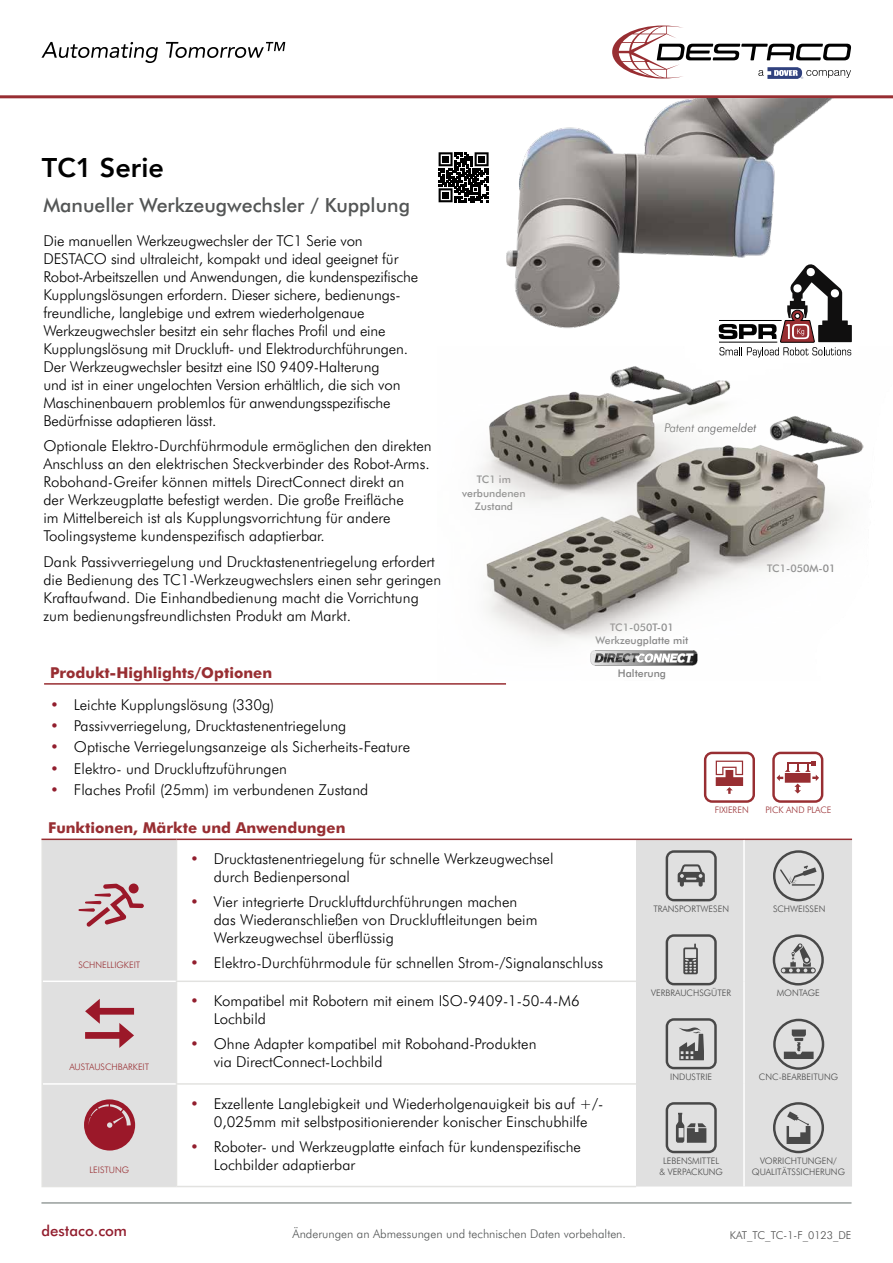
<style>
.page{position:relative;width:893px;height:1263px;background:#fff}
.page>*{position:absolute;margin:0;border:0;box-sizing:border-box;transform-origin:0 0}
.t1{font:800 27px "Avenir";color:#000}
.t2{font:500 19.5px "Futura BT";color:#535555}
.t3{font:300 15px/18px "Futura BT";color:#000}
.t4{font:700 15px "Futura BT";color:#982e32}
.t5{font:500 15px "Futura BT";color:#921e2e}
.t6{font:300 12px "Futura BT";color:#535555}
.t7{font:italic 300 12px "Futura BT";color:#484848}
.t8{font:300 10.8px "Futura BT";color:#484848}
.t9{font:500 10.5px/13.5px "Futura BT";color:#7c7c7c;text-align:center}
.t10{font:300 9px/10.8px "Futura BT";color:#484848;text-align:center}
.t11{font:300 9px "Futura BT";color:#982e32}
.s1{color:#921e2e}
</style>
<div class="page">
<hr style="left:41px;top:1202px;width:810px;height:2px;background:#989e9c">
<svg style="left:612px;top:26px;width:239px;height:53px"></svg>
<hr style="left:0;top:95px;width:893px;height:3px;background:#982e32">
<svg style="left:41px;top:42px;width:117px;height:21px"></svg>
<svg style="left:166px;top:42px;width:119px;height:16px"></svg>
<div style="left:43px;top:840px;width:809px;height:346px;background:#e0e0e0"></div>
<svg style="left:177px;top:840px;width:459px;height:346px"></svg>
<hr style="left:41px;top:840px;width:2px;height:141px;background:#e2e2e0">
<hr style="left:176px;top:840px;width:1px;height:140px;background:#e2e2e0">
<hr style="left:41px;top:981px;width:2px;height:103px;background:#e2e2e0">
<hr style="left:176px;top:980px;width:460px;height:2px;background:#e2e2e0">
<hr style="left:41px;top:1084px;width:2px;height:102px;background:#e2e2e0">
<hr style="left:176px;top:1083px;width:460px;height:2px;background:#e2e2e0">
<hr style="left:41px;top:1186px;width:136px;height:1px;background:#e2e2e0">
<hr style="left:177px;top:1186px;width:459px;height:1px;background:#e2e2e0">
<hr style="left:41px;top:838px;width:136px;height:2px;background:#982e32">
<hr style="left:636px;top:838px;width:108px;height:2px;background:#982e32">
<hr style="left:744px;top:838px;width:108px;height:2px;background:#982e32">
<hr style="left:43px;top:980px;width:133px;height:2px;background:#fff">
<hr style="left:743px;top:840px;width:2px;height:141px;background:#fff">
<hr style="left:743px;top:981px;width:2px;height:103px;background:#fff">
<hr style="left:743px;top:1084px;width:2px;height:102px;background:#fff">
<hr style="left:177px;top:838px;width:459px;height:2px;background:#982e32">
<hr style="left:44px;top:683px;width:462px;height:2px;background:#982e32">
<svg style="left:79px;top:884px;width:65px;height:43px;background:#cda9ad"></svg>
<svg style="left:43px;top:982px;width:134px;height:204px;background:#d9cccd"></svg>
<svg style="left:666px;top:850px;width:51px;height:51px;background:#b4b4b4"></svg>
<svg style="left:773px;top:850px;width:51px;height:51px;background:#c0c0c0"></svg>
<svg style="left:666px;top:934px;width:51px;height:51px;background:#b9b9b9"></svg>
<svg style="left:666px;top:1018px;width:51px;height:51px;background:#aeaeae"></svg>
<svg style="left:666px;top:1102px;width:51px;height:51px;background:#ababab"></svg>
<svg style="left:773px;top:1019px;width:51px;height:50px;background:#b4b4b4"></svg>
<svg style="left:773px;top:1102px;width:51px;height:51px;background:#b5b5b5"></svg>
<svg style="left:773px;top:934px;width:51px;height:51px;background:#b6b6b6"></svg>
<img style="left:483px;top:357px;width:381px;height:309px">
<svg style="left:719px;top:336px;width:133px;height:21px"></svg>
<img style="left:450px;top:98px;width:422px;height:238px">
<svg style="left:438px;top:150px;width:53px;height:54px"></svg>
<svg style="left:439px;top:152px;width:50px;height:50px"></svg>
<svg style="left:772px;top:752px;width:51px;height:51px"></svg>
<svg style="left:704px;top:752px;width:51px;height:51px"></svg>
<h1 class="t1" style="left:42px;top:147px;width:123px">TC1 Serie</h1>
<h2 class="t2" style="left:43px;top:193px;width:368px">Manueller Werkzeugwechsler / Kupplung</h2>
<p class="t3" style="left:43px;top:231px;width:376px">Die manuellen Werkzeugwechsler der TC1 Serie von DESTACO sind ultraleicht, kompakt und ideal geeignet für Robot-Arbeitszellen und Anwendungen, die kundenspezifische Kupplungslösungen erfordern. Dieser sichere, bedienungs&shy;freundliche, langlebige und extrem wiederholgenaue Werkzeugwechsler besitzt ein sehr flaches Profil und eine Kupplungslösung mit Druckluft- und Elektrodurchführungen.<br>Der Werkzeugwechsler besitzt eine IS0 9409-Halterung<br>und ist in einer ungelochten Version erhältlich, die sich von Maschinenbauern problemlos für anwendungsspezifische Bedürfnisse adaptieren lässt.</p>
<p class="t3" style="left:43px;top:437px;width:390px">Optionale Elektro-Durchführmodule ermöglichen den direkten Anschluss an den elektrischen Steckverbinder des Robot-Arms.<br>Robohand-Greifer können mittels DirectConnect direkt an<br>der Werkzeugplatte befestigt werden. Die große Freifläche<br>im Mittelbereich ist als Kupplungsvorrichtung für andere Toolingsysteme kundenspezifisch adaptierbar.</p>
<p class="t3" style="left:43px;top:552px;width:399px">Dank Passivverriegelung und Drucktastenentriegelung erfordert die Bedienung des TC1-Werkzeugwechslers einen sehr geringen Kraftaufwand. Die Einhandbedienung macht die Vorrichtung zum bedienungsfreundlichsten Produkt am Markt.</p>
<p class="t4" style="left:50px;top:663px;width:224px">Produkt-Highlights/Optionen</p>
<p class="t3" style="left:50px;top:695px;width:226px"><span class="s1">•</span> Leichte Kupplungslösung (330g)</p>
<p class="t3" style="left:50px;top:716px;width:298px"><span class="s1">•</span> Passivverriegelung, Drucktastenentriegelung</p>
<p class="t3" style="left:50px;top:738px;width:362px"><span class="s1">•</span> Optische Verriegelungsanzeige als Sicherheits-Feature</p>
<p class="t3" style="left:50px;top:759px;width:238px"><span class="s1">•</span> Elektro- und Druckluftzuführungen</p>
<p class="t3" style="left:50px;top:781px;width:320px"><span class="s1">•</span> Flaches Profil (25mm) im verbundenen Zustand</p>
<p class="t4" style="left:48px;top:819px;width:299px">Funktionen, Märkte und Anwendungen</p>
<p class="t9" style="left:462px;top:473px;width:65px">TC1 im verbundenen<br>Zustand</p>
<p class="t7" style="left:664px;top:420px;width:94px">Patent angemeldet</p>
<p class="t9" style="left:596px;top:620px;width:94px">TC1-050T-01<br>Werkzeugplatte mit</p>
<p class="t9" style="left:618px;top:667px;width:50px">Halterung</p>
<p class="t9" style="left:767px;top:562px;width:70px">TC1-050M-01</p>
<p class="t11" style="left:715px;top:804px;width:35px">FIXIEREN</p>
<p class="t11" style="left:765px;top:804px;width:68px">PICK AND PLACE</p>
<p class="t11" style="left:78px;top:959px;width:63px">SCHNELLIGKEIT</p>
<p class="t11" style="left:69px;top:1062px;width:81px">AUSTAUSCHBARKEIT</p>
<p class="t11" style="left:89px;top:1164px;width:41px">LEISTUNG</p>
<p class="t3" style="left:214px;top:850px;width:341px;text-indent:-24px"><span class="s1">•</span> Drucktastenentriegelung für schnelle Werkzeugwechsel durch Bedienpersonal</p>
<p class="t3" style="left:214px;top:892px;width:325px;text-indent:-24px"><span class="s1">•</span> Vier integrierte Druckluftdurchführungen machen das Wiederanschließen von Druckluftleitungen beim<br>Werkzeugwechsel überflüssig</p>
<p class="t3" style="left:190px;top:953px;width:415px"><span class="s1">•</span> Elektro-Durchführmodule für schnellen Strom-/Signalanschluss</p>
<p class="t3" style="left:214px;top:992px;width:367px;text-indent:-24px"><span class="s1">•</span> Kompatibel mit Robotern mit einem ISO-9409-1-50-4-M6<br>Lochbild</p>
<p class="t3" style="left:214px;top:1034px;width:324px;text-indent:-24px"><span class="s1">•</span> Ohne Adapter kompatibel mit Robohand-Produkten via DirectConnect-Lochbild</p>
<p class="t3" style="left:190px;top:1094px;width:415px;text-align:center"><span class="s1">•</span> Exzellente Langlebigkeit und Wiederholgenauigkeit bis auf +/-<br>0,025mm mit selbstpositionierender konischer Einschubhilfe</p>
<p class="t3" style="left:214px;top:1137px;width:369px;text-indent:-24px"><span class="s1">•</span> Roboter- und Werkzeugplatte einfach für kundenspezifische<br>Lochbilder adaptierbar</p>
<p class="t10" style="left:653px;top:903px;width:77px">TRANSPORTWESEN</p>
<p class="t10" style="left:773px;top:903px;width:54px">SCHWEISSEN</p>
<p class="t10" style="left:651px;top:987px;width:82px">VERBRAUCHSGÜTER</p>
<p class="t10" style="left:777px;top:987px;width:45px">MONTAGE</p>
<p class="t10" style="left:670px;top:1071px;width:43px">INDUSTRIE</p>
<p class="t10" style="left:759px;top:1071px;width:81px">CNC-BEARBEITUNG</p>
<p class="t10" style="left:659px;top:1155px;width:65px">LEBENSMITTEL &amp; VERPACKUNG</p>
<p class="t10" style="left:752px;top:1155px;width:95px">VORRICHTUNGEN/<br>QUALITÄTSSICHERUNG</p>
<p class="t5" style="left:41px;top:1222px;width:87px">destaco.com</p>
<p class="t6" style="left:292px;top:1226px;width:335px">Änderungen an Abmessungen und technischen Daten vorbehalten.</p>
<p class="t8" style="left:730px;top:1228px;width:123px">KAT_TC_TC-1-F_0123_DE</p>
</div>
